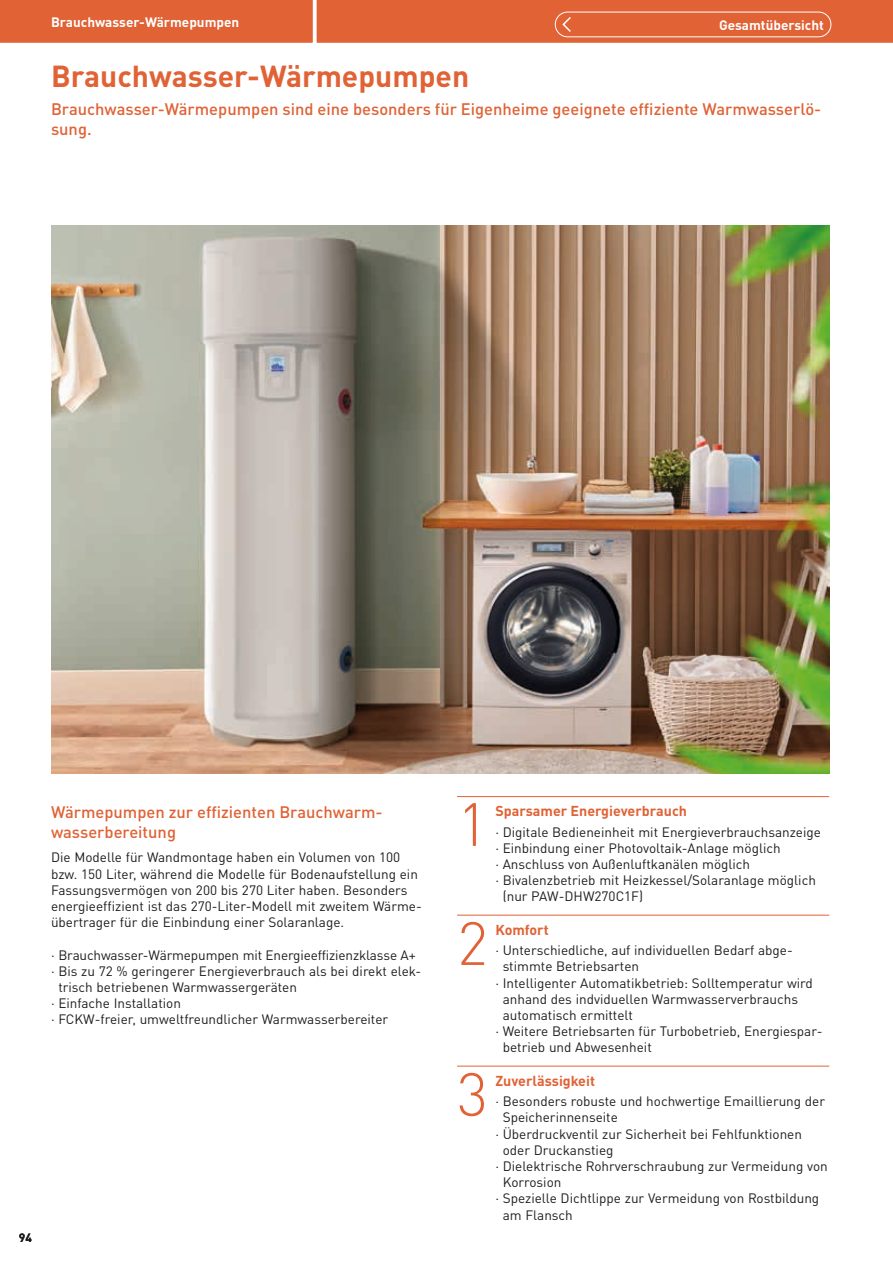
<style>
.page{position:relative;width:893px;height:1263px;background:#fff}
.page>*{position:absolute;margin:0;border:0;box-sizing:border-box;transform-origin:0 0}
.t1{font:300 60px/119.1px "DIN Pro";color:#e06235}
.t2{font:700 30px "DIN Pro";color:#e06235}
.t3{font:500 16.5px/19.8px "DIN Pro";color:#e06235}
.t4{font:700 14.25px "DIN Pro";color:#e06235}
.t5{font:13.5px/16.2px "DIN Pro";color:#1d1d1b}
.t6{font:700 13.5px "DIN Pro";color:#fff}
.t7{font:700 12px "DIN Pro";color:#1d1d1b}
</style>
<div class="page">
<img style="left:51px;top:225px;width:778px;height:549px">
<hr style="left:457px;top:796px;width:372px;height:1px;background:#e06235">
<hr style="left:457px;top:915px;width:372px;height:1px;background:#e06235">
<hr style="left:457px;top:1066px;width:372px;height:1px;background:#e06235">
<div style="left:0;top:0;width:893px;height:43px;background:#e06235"></div>
<div style="left:555px;top:12px;width:276px;height:25px;border:1px solid #fff;border-radius:12px"></div>
<p class="t6" style="left:51px;top:12px;width:190px">Brauchwasser-Wärmepumpen</p>
<p class="t6" style="left:719px;top:14px;width:106px">Gesamtübersicht</p>
<h2 class="t2" style="left:51px;top:52px;width:420px">Brauchwasser-Wärmepumpen</h2>
<p class="t3" style="left:51px;top:98px;width:772px">Brauchwasser-Wärmepumpen sind eine besonders für Eigenheime geeignete effiziente Warmwasserlö&shy;sung.</p>
<p class="t3" style="left:51px;top:801px;width:331px">Wärmepumpen zur effizienten Brauchwarm&shy;wasserbereitung</p>
<p class="t5" style="left:51px;top:848px;width:370px">Die Modelle für Wandmontage haben ein Volumen von 100 bzw. 150 Liter, während die Modelle für Bodenaufstellung ein Fassungsvermögen von 200 bis 270 Liter haben. Besonders energieeffizient ist das 270-Liter-Modell mit zweitem Wärme&shy;übertrager für die Einbindung einer Solaranlage.</p>
<p class="t5" style="left:51px;top:946px;width:366px">· Brauchwasser-Wärmepumpen mit Energieeffizienzklasse A+</p>
<p class="t5" style="left:51px;top:962px;width:370px">· Bis zu 72 % geringerer Energieverbrauch als bei direkt elek-</p>
<p class="t5" style="left:58px;top:978px;width:240px">trisch betriebenen Warmwassergeräten</p>
<p class="t5" style="left:51px;top:994px;width:131px">· Einfache Installation</p>
<p class="t5" style="left:51px;top:1010px;width:339px">· FCKW-freier, umweltfreundlicher Warmwasserbereiter</p>
<p class="t7" style="left:19px;top:1229px;width:15px">94</p>
<h1 class="t1" style="left:457px;top:761px;width:32px">1<br>2</h1>
<h1 class="t1" style="left:457px;top:1031px;width:32px">3</h1>
<p class="t4" style="left:495px;top:800px;width:193px">Sparsamer Energieverbrauch</p>
<p class="t5" style="left:495px;top:823px;width:327px">· Digitale Bedieneinheit mit Energieverbrauchsanzeige</p>
<p class="t5" style="left:495px;top:839px;width:287px">· Einbindung einer Photovoltaik-Anlage möglich</p>
<p class="t5" style="left:495px;top:855px;width:256px">· Anschluss von Außenluftkanälen möglich</p>
<p class="t5" style="left:495px;top:871px;width:322px">· Bivalenzbetrieb mit Heizkessel/Solaranlage möglich</p>
<p class="t5" style="left:503px;top:887px;width:142px">(nur PAW-DHW270C1F)</p>
<p class="t4" style="left:495px;top:918px;width:55px">Komfort</p>
<p class="t5" style="left:495px;top:941px;width:297px">· Unterschiedliche, auf individuellen Bedarf abge-</p>
<p class="t5" style="left:503px;top:957px;width:138px">stimmte Betriebsarten</p>
<p class="t5" style="left:495px;top:974px;width:319px">· Intelligenter Automatikbetrieb: Solltemperatur wird</p>
<p class="t5" style="left:503px;top:990px;width:297px">anhand des indviduellen Warmwasserverbrauchs</p>
<p class="t5" style="left:503px;top:1006px;width:132px">automatisch ermittelt</p>
<p class="t5" style="left:495px;top:1022px;width:329px">· Weitere Betriebsarten für Turbobetrieb, Energiespar-</p>
<p class="t5" style="left:503px;top:1038px;width:151px">betrieb und Abwesenheit</p>
<p class="t4" style="left:495px;top:1069px;width:101px">Zuverlässigkeit</p>
<p class="t5" style="left:495px;top:1092px;width:331px">· Besonders robuste und hochwertige Emaillierung der</p>
<p class="t5" style="left:503px;top:1108px;width:117px">Speicherinnenseite</p>
<p class="t5" style="left:495px;top:1125px;width:308px">· Überdruckventil zur Sicherheit bei Fehlfunktionen</p>
<p class="t5" style="left:503px;top:1141px;width:112px">oder Druckanstieg</p>
<p class="t5" style="left:495px;top:1157px;width:334px">· Dielektrische Rohrverschraubung zur Vermeidung von</p>
<p class="t5" style="left:503px;top:1173px;width:60px">Korrosion</p>
<p class="t5" style="left:495px;top:1189px;width:325px">· Spezielle Dichtlippe zur Vermeidung von Rostbildung</p>
<p class="t5" style="left:503px;top:1206px;width:72px">am Flansch</p>
</div>
